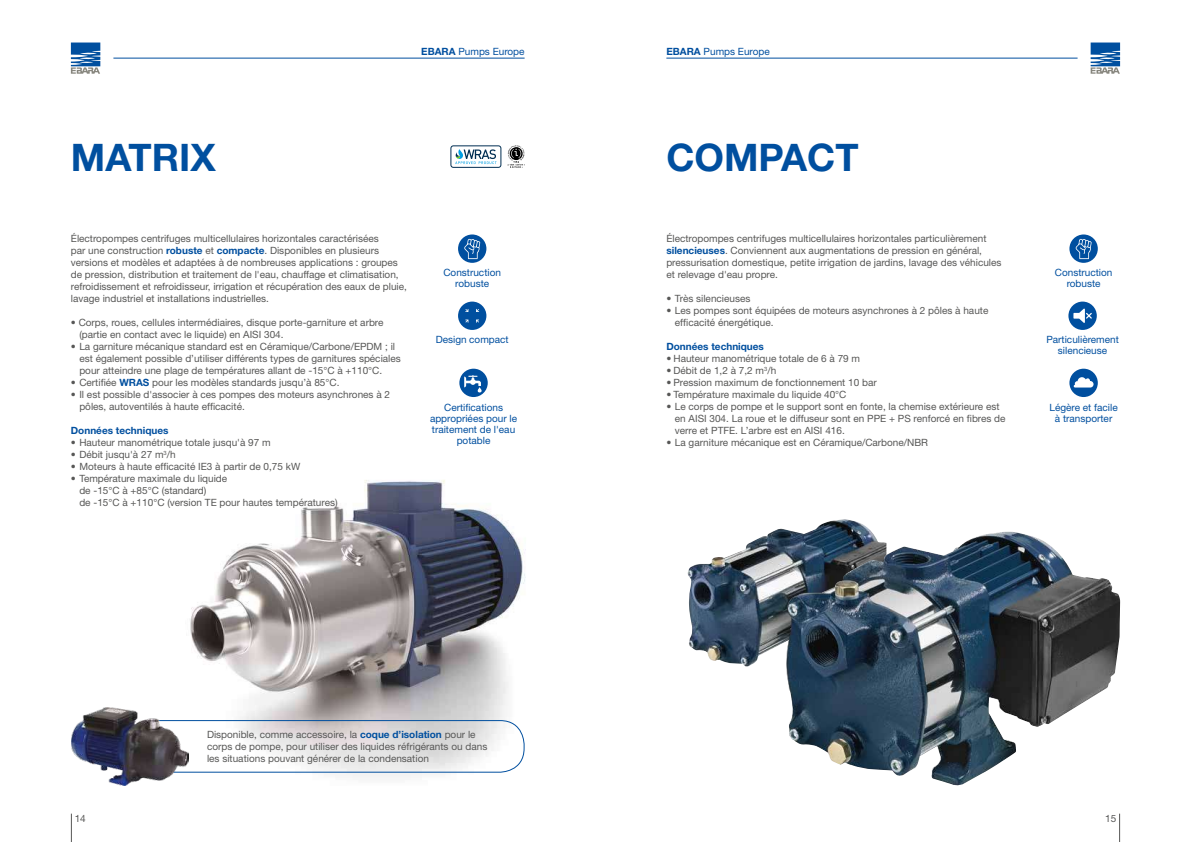
<style>
.page{position:relative;width:1191px;height:842px;background:#fff}
.page>*{position:absolute;margin:0;border:0;box-sizing:border-box;transform-origin:0 0}
.t1{font:700 38px "Helvetica Neue";color:#004f9f}
.t2{font:10px/12px "Helvetica Neue";color:#575756}
.t3{font:10px/11px "Helvetica Neue";color:#004f9f;text-align:center}
.t4{font:700 10px "Helvetica Neue";color:#004f9f}
.s1{font-weight:700}
.s2{font-weight:700;color:#004f9f}
</style>
<div class="page">
<svg style="left:1119px;top:814px;width:1px;height:28px"></svg>
<svg style="left:1090px;top:43px;width:30px;height:31px"></svg>
<svg style="left:71px;top:43px;width:29px;height:31px"></svg>
<hr style="left:666px;top:58px;width:411px;height:1px;background:#004f9f">
<hr style="left:113px;top:58px;width:411px;height:1px;background:#004f9f">
<img style="left:122px;top:480px;width:404px;height:306px">
<div style="left:126px;top:720px;width:398px;height:53px;border:1px solid #004f9f;border-radius:24px"></div>
<img style="left:687px;top:519px;width:185px;height:147px">
<svg style="left:455px;top:149px;width:41px;height:15px"></svg>
<div style="left:450px;top:145px;width:51px;height:23px;border:1px solid #002e52;border-radius:2px"></div>
<svg style="left:508px;top:145px;width:16px;height:23px"></svg>
<div style="left:458px;top:234px;width:28px;height:29px;background:#004f9f;border-radius:50%"></div>
<svg style="left:464px;top:238px;width:16px;height:21px"></svg>
<svg style="left:1069px;top:234px;width:28px;height:29px"></svg>
<svg style="left:1075px;top:238px;width:16px;height:21px"></svg>
<div style="left:458px;top:302px;width:28px;height:28px;background:#004f9f;border-radius:50%"></div>
<svg style="left:465px;top:309px;width:14px;height:14px"></svg>
<div style="left:459px;top:369px;width:29px;height:28px;background:#004f9f;border-radius:50%"></div>
<svg style="left:464px;top:375px;width:18px;height:18px"></svg>
<svg style="left:71px;top:814px;width:1px;height:28px"></svg>
<img style="left:71px;top:707px;width:117px;height:78px">
<div style="left:1069px;top:369px;width:28px;height:28px;background:#004f9f;border-radius:50%"></div>
<svg style="left:1073px;top:377px;width:20px;height:10px"></svg>
<div style="left:1068px;top:302px;width:28px;height:28px;background:#004f9f;border-radius:50%"></div>
<svg style="left:1073px;top:308px;width:18px;height:15px"></svg>
<img style="left:786px;top:532px;width:334px;height:253px">
<p class="t3" style="left:421px;top:46px;width:105px"><span class="s1">EBARA</span> Pumps Europe</p>
<p class="t3" style="left:666px;top:46px;width:105px"><span class="s1">EBARA</span> Pumps Europe</p>
<h1 class="t1" style="left:71px;top:134px;width:146px">MATRIX</h1>
<h1 class="t1" style="left:666px;top:134px;width:194px">COMPACT</h1>
<p class="t2" style="left:71px;top:233px;width:337px">Électropompes centrifuges multicellulaires horizontales caractérisées<br>par une construction <span class="s2">robuste</span> et <span class="s2">compacte</span>. Disponibles en plusieurs versions et modèles et adaptées à de nombreuses applications : groupes de pression, distribution et traitement de l'eau, chauffage et climatisation, refroidissement et refroidisseur, irrigation et récupération des eaux de pluie, lavage industriel et installations industrielles.</p>
<p class="t2" style="left:79px;top:317px;width:305px;text-indent:-8px">• Corps, roues, cellules intermédiaires, disque porte-garniture et arbre (partie en contact avec le liquide) en AISI 304.</p>
<p class="t2" style="left:79px;top:341px;width:323px;text-indent:-8px">• La garniture mécanique standard est en Céramique/Carbone/EPDM ; il est également possible d’utiliser différents types de garnitures spéciales pour atteindre une plage de températures allant de -15°C à +110°C.</p>
<p class="t2" style="left:71px;top:377px;width:270px">• Certifiée <span class="s2">WRAS</span> pour les modèles standards jusqu’à 85°C.</p>
<p class="t2" style="left:79px;top:389px;width:312px;text-indent:-8px">• Il est possible d'associer à ces pompes des moteurs asynchrones à 2 pôles, autoventilés à haute efficacité.</p>
<p class="t4" style="left:71px;top:425px;width:99px">Données techniques</p>
<p class="t2" style="left:71px;top:437px;width:201px">• Hauteur manométrique totale jusqu'à 97 m</p>
<p class="t2" style="left:71px;top:449px;width:106px">• Débit jusqu'à 27 m<sup>3</sup>/h</p>
<p class="t2" style="left:71px;top:461px;width:231px">• Moteurs à haute efficacité IE3 à partir de 0,75 kW</p>
<p class="t2" style="left:79px;top:473px;width:260px;text-indent:-8px">• Température maximale du liquide<br>de -15°C à +85°C (standard)<br>de -15°C à +110°C (version TE pour hautes températures)</p>
<p class="t2" style="left:666px;top:233px;width:337px">Électropompes centrifuges multicellulaires horizontales particulièrement <span class="s2">silencieuses</span>. Conviennent aux augmentations de pression en général, pressurisation domestique, petite irrigation de jardins, lavage des véhicules et relevage d'eau propre.</p>
<p class="t2" style="left:666px;top:293px;width:86px">• Très silencieuses</p>
<p class="t2" style="left:675px;top:305px;width:315px;text-indent:-8px">• Les pompes sont équipées de moteurs asynchrones à 2 pôles à haute efficacité énergétique.</p>
<p class="t4" style="left:666px;top:341px;width:99px">Données techniques</p>
<p class="t2" style="left:666px;top:353px;width:195px">• Hauteur manométrique totale de 6 à 79 m</p>
<p class="t2" style="left:666px;top:365px;width:111px">• Débit de 1,2 à 7,2 m<sup>3</sup>/h</p>
<p class="t2" style="left:666px;top:377px;width:212px">• Pression maximum de fonctionnement 10 bar</p>
<p class="t2" style="left:666px;top:389px;width:182px">• Température maximale du liquide 40°C</p>
<p class="t2" style="left:675px;top:401px;width:332px;text-indent:-8px">• Le corps de pompe et le support sont en fonte, la chemise extérieure est en AISI 304. La roue et le diffuseur sont en PPE + PS renforcé en fibres de verre et PTFE. L’arbre est en AISI 416.</p>
<p class="t2" style="left:666px;top:437px;width:263px">• La garniture mécanique est en Céramique/Carbone/NBR</p>
<p class="t3" style="left:443px;top:267px;width:59px">Construction robuste</p>
<p class="t3" style="left:1054px;top:267px;width:59px">Construction robuste</p>
<p class="t3" style="left:1046px;top:334px;width:74px">Particulièrement silencieuse</p>
<p class="t3" style="left:436px;top:334px;width:74px">Design compact</p>
<p class="t3" style="left:430px;top:401px;width:89px">Certifications appropriées pour le traitement de l'eau potable</p>
<p class="t3" style="left:1049px;top:401px;width:70px">Légère et facile à transporter</p>
<p class="t2" style="left:75px;top:812px;width:13px">14</p>
<p class="t2" style="left:207px;top:729px;width:282px">Disponible, comme accessoire, la <span class="s2">coque d’isolation</span> pour le corps de pompe, pour utiliser des liquides réfrigérants ou dans les situations pouvant générer de la condensation</p>
<p class="t2" style="left:1105px;top:812px;width:13px">15</p>
</div>
